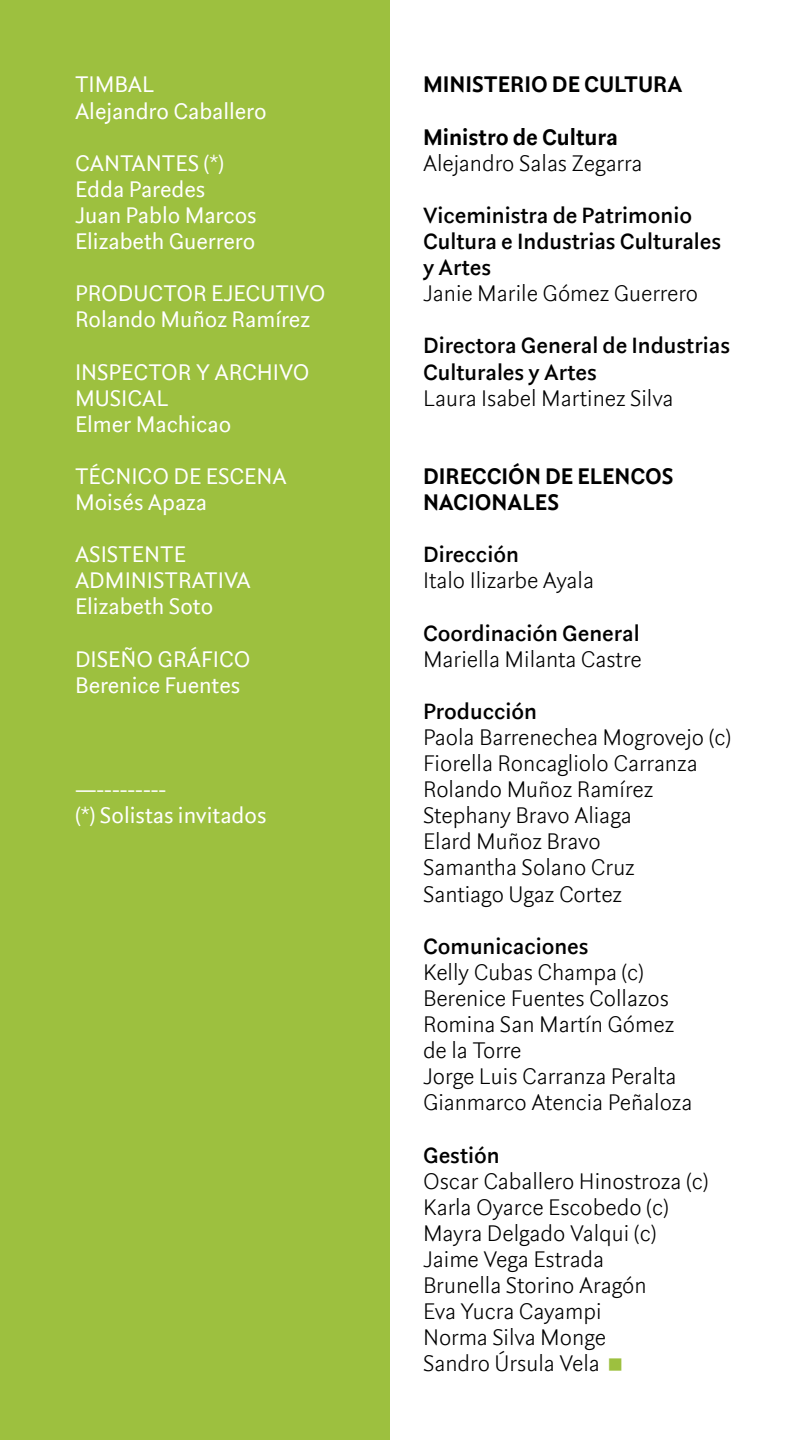
<style>
.page{position:relative;width:810px;height:1440px;background:#fff}
.page>*{position:absolute;margin:0;border:0;box-sizing:border-box;transform-origin:0 0}
.t1{font:300 21.75px/26.1px "Rubiesque";color:#000}
.t2{font:21.75px/26.1px "Rubiesque";color:#fff}
.t3{font:500 21.75px/26.1px "Rubiesque";color:#000}
.t4{font:700 21.75px/26.1px "Rubiesque";color:#000}
</style>
<div class="page">
<div style="left:0;top:0;width:390px;height:1440px;background:#9dc03f"></div>
<p class="t2" style="left:75px;top:71px;width:193px">TIMBAL<br>Alejandro Caballero</p>
<p class="t2" style="left:75px;top:150px;width:183px">CANTANTES (*)<br>Edda Paredes<br>Juan Pablo Marcos<br>Elizabeth Guerrero</p>
<p class="t2" style="left:75px;top:280px;width:252px">PRODUCTOR EJECUTIVO<br>Rolando Muñoz Ramírez</p>
<p class="t2" style="left:75px;top:358px;width:236px">INSPECTOR Y ARCHIVO<br>MUSICAL<br>Elmer Machicao</p>
<p class="t2" style="left:75px;top:463px;width:213px">TÉCNICO DE ESCENA<br>Moisés Apaza</p>
<p class="t2" style="left:75px;top:541px;width:177px">ASISTENTE<br>ADMINISTRATIVA<br>Elizabeth Soto</p>
<p class="t2" style="left:75px;top:645px;width:177px">DISEÑO GRÁFICO<br>Berenice Fuentes</p>
<p class="t2" style="left:75px;top:776px;width:193px">—---------<br>(*) Solistas invitados</p>
<p class="t4" style="left:423px;top:71px;width:261px">MINISTERIO DE CULTURA</p>
<p class="t4" style="left:423px;top:124px;width:197px">Ministro de Cultura</p>
<p class="t1" style="left:423px;top:149px;width:221px">Alejandro Salas Zegarra</p>
<p class="t3" style="left:423px;top:202px;width:300px">Viceministra de Patrimonio<br>Cultura e Industrias Culturales y Artes</p>
<p class="t1" style="left:423px;top:280px;width:277px">Janie Marile Gómez Guerrero</p>
<p class="t3" style="left:423px;top:332px;width:309px">Directora General de Industrias<br>Culturales y Artes</p>
<p class="t1" style="left:423px;top:384px;width:252px">Laura Isabel Martinez Silva</p>
<p class="t4" style="left:423px;top:463px;width:252px">DIRECCIÓN DE ELENCOS<br>NACIONALES</p>
<p class="t3" style="left:423px;top:541px;width:97px">Dirección</p>
<p class="t1" style="left:423px;top:567px;width:172px">Italo Ilizarbe Ayala</p>
<p class="t3" style="left:423px;top:619px;width:218px">Coordinación General</p>
<p class="t1" style="left:423px;top:645px;width:220px">Mariella Milanta Castre</p>
<p class="t3" style="left:423px;top:698px;width:116px">Producción</p>
<p class="t1" style="left:423px;top:724px;width:310px">Paola Barrenechea Mogrovejo (c)<br>Fiorella Roncagliolo Carranza<br>Rolando Muñoz Ramírez<br>Stephany Bravo Aliaga<br>Elard Muñoz Bravo<br>Samantha Solano Cruz<br>Santiago Ugaz Cortez</p>
<p class="t3" style="left:423px;top:933px;width:167px">Comunicaciones</p>
<p class="t1" style="left:423px;top:959px;width:271px">Kelly Cubas Champa (c)<br>Berenice Fuentes Collazos<br>Romina San Martín Gómez de la Torre<br>Jorge Luis Carranza Peralta<br>Gianmarco Atencia Peñaloza</p>
<p class="t3" style="left:423px;top:1141px;width:78px">Gestión</p>
<p class="t1" style="left:423px;top:1167px;width:287px">Oscar Caballero Hinostroza (c)<br>Karla Oyarce Escobedo (c)<br>Mayra Delgado Valqui (c)<br>Jaime Vega Estrada<br>Brunella Storino Aragón<br>Eva Yucra Cayampi<br>Norma Silva Monge<br>Sandro Úrsula Vela</p>
</div>
